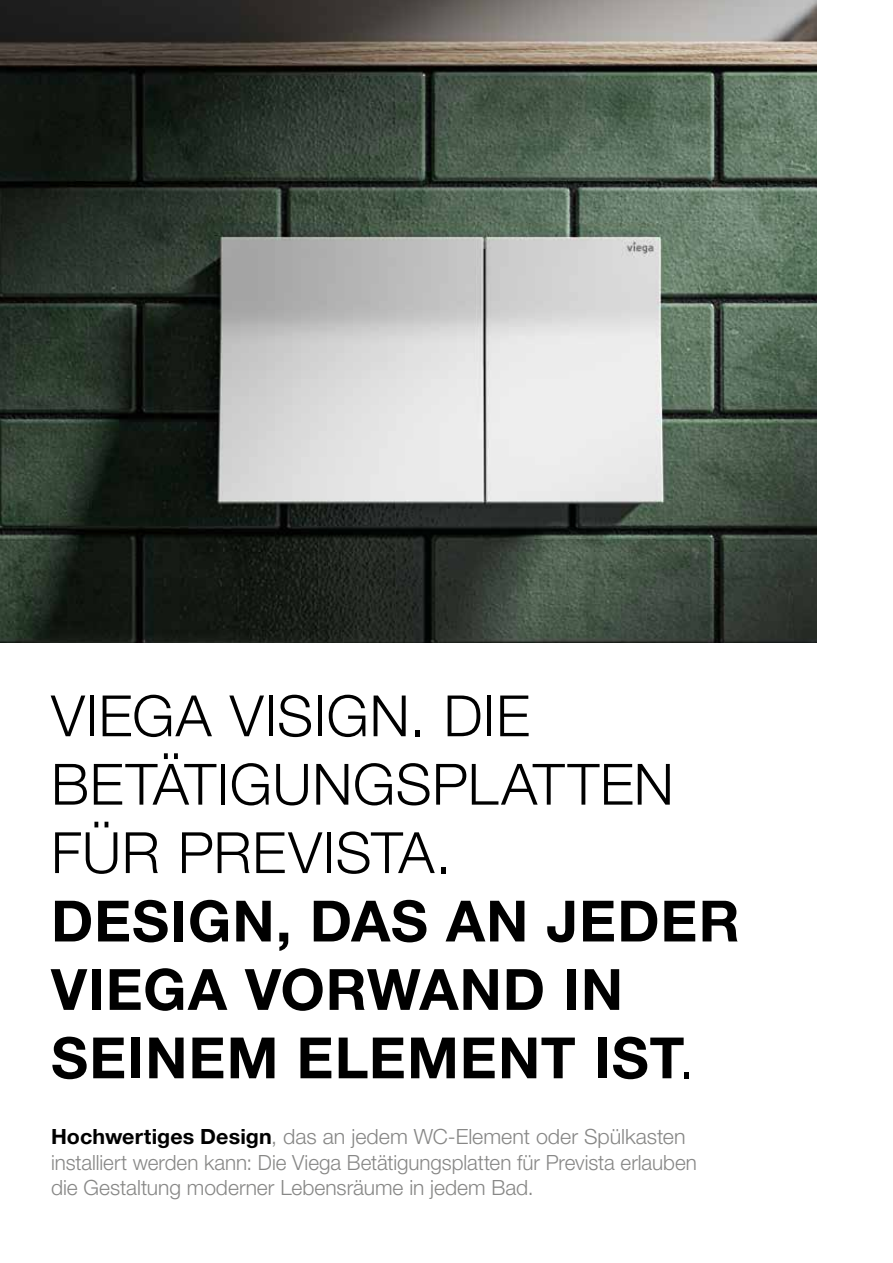
<style>
.page{position:relative;width:893px;height:1263px;background:#fff}
.page>*{position:absolute;margin:0;border:0;box-sizing:border-box;transform-origin:0 0}
.t1{font:57px/68.4px "M Ying Hei PR Cfor Viega W7";letter-spacing:.015em;color:#000}
.t2{font:57px/68.4px "M Ying Hei PR Cfor Viega W3";letter-spacing:.01em;color:#000}
.t3{font:21px/25.2px "M Ying Hei PR Cfor Viega W3";color:#878786}
.s1{font-family:"M Ying Hei PR Cfor Viega W3"}
.s2{font-family:"M Ying Hei PR Cfor Viega W7";color:#000}
</style>
<div class="page">
<img style="left:0;top:0;width:816px;height:643px">
<h1 class="t2" style="left:51px;top:681px;width:624px">VIEGA VISIGN. DIE<br>BETÄTIGUNGSPLATTEN<br>FÜR PREVISTA.</h1>
<h1 class="t1" style="left:51px;top:886px;width:690px">DESIGN, DAS AN JEDER<br>VIEGA VORWAND IN<br>SEINEM ELEMENT IST<span class="s1">.</span></h1>
<p class="t3" style="left:51px;top:1124px;width:647px"><span class="s2">Hochwertiges Design</span>, das an jedem WC-Element oder Spülkasten installiert werden kann: Die Viega Betätigungsplatten für Prevista erlauben die Gestaltung moderner Lebensräume in jedem Bad.</p>
</div>
